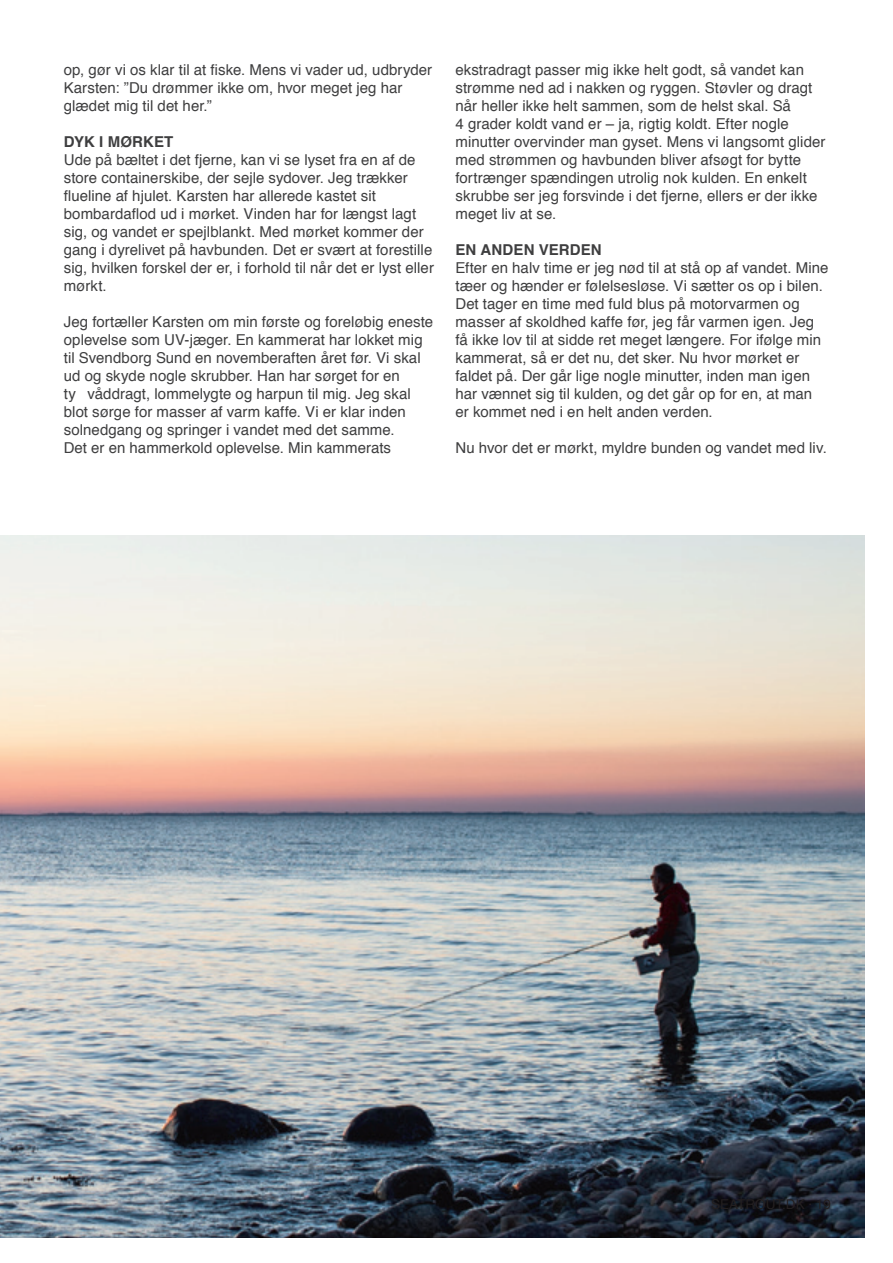
<style>
.page{position:relative;width:893px;height:1263px;background:#fff}
.page>*{position:absolute;margin:0;border:0;box-sizing:border-box;transform-origin:0 0}
.t1{font:15px/18px "Helvetica";letter-spacing:.005em;color:#3e3e3f}
.t2{font:700 15px "Helvetica";letter-spacing:.01em;color:#3e3e3f}
.t3{font:13.5px "Helvetica";color:#231f20}
.s1{color:#fff}
</style>
<div class="page">
<img style="left:0;top:536px;width:864px;height:701px">
<p class="t1" style="left:64px;top:61px;width:370px">op, gør vi os klar til at fiske. Mens vi vader ud, udbryder<br>Karsten: ”Du drømmer ikke om, hvor meget jeg har glædet mig til det her.”</p>
<p class="t2" style="left:64px;top:130px;width:111px">DYK I MØRKET</p>
<p class="t1" style="left:64px;top:151px;width:372px">Ude på bæltet i det fjerne, kan vi se lyset fra en af de store containerskibe, der sejle sydover. Jeg trækker flueline af hjulet. Karsten har allerede kastet sit bombardaflod ud i mørket. Vinden har for længst lagt sig, og vandet er spejlblankt. Med mørket kommer der gang i dyrelivet på havbunden. Det er svært at forestille sig, hvilken forskel der er, i forhold til når det er lyst eller mørkt.</p>
<p class="t1" style="left:64px;top:313px;width:371px">Jeg fortæller Karsten om min første og foreløbig eneste oplevelse som UV-jæger. En kammerat har lokket mig til Svendborg Sund en novemberaften året før. Vi skal ud og skyde nogle skrubber. Han har sørget for en<br>ty<span class="s1">k</span> våddragt, lommelygte og harpun til mig. Jeg skal blot sørge for masser af varm kaffe. Vi er klar inden solnedgang og springer i vandet med det samme.<br>Det er en hammerkold oplevelse. Min kammerats</p>
<p class="t1" style="left:455px;top:61px;width:371px">ekstradragt passer mig ikke helt godt, så vandet kan strømme ned ad i nakken og ryggen. Støvler og dragt når heller ikke helt sammen, som de helst skal. Så<br>4 grader koldt vand er – ja, rigtig koldt. Efter nogle minutter overvinder man gyset. Mens vi langsomt glider med strømmen og havbunden bliver afsøgt for bytte fortrænger spændingen utrolig nok kulden. En enkelt skrubbe ser jeg forsvinde i det fjerne, ellers er der ikke meget liv at se.</p>
<p class="t2" style="left:455px;top:238px;width:148px">EN ANDEN VERDEN</p>
<p class="t1" style="left:455px;top:259px;width:374px">Efter en halv time er jeg nød til at stå op af vandet. Mine tæer og hænder er følelsesløse. Vi sætter os op i bilen.<br>Det tager en time med fuld blus på motorvarmen og masser af skoldhed kaffe før, jeg får varmen igen. Jeg få ikke lov til at sidde ret meget længere. For ifølge min kammerat, så er det nu, det sker. Nu hvor mørket er faldet på. Der går lige nogle minutter, inden man igen har vænnet sig til kulden, og det går op for en, at man er kommet ned i en helt anden verden.</p>
<p class="t1" style="left:455px;top:439px;width:373px">Nu hvor det er mørkt, myldre bunden og vandet med liv.</p>
<p class="t3" style="left:711px;top:1193px;width:121px">SEATROUT.DK · 19</p>
</div>
